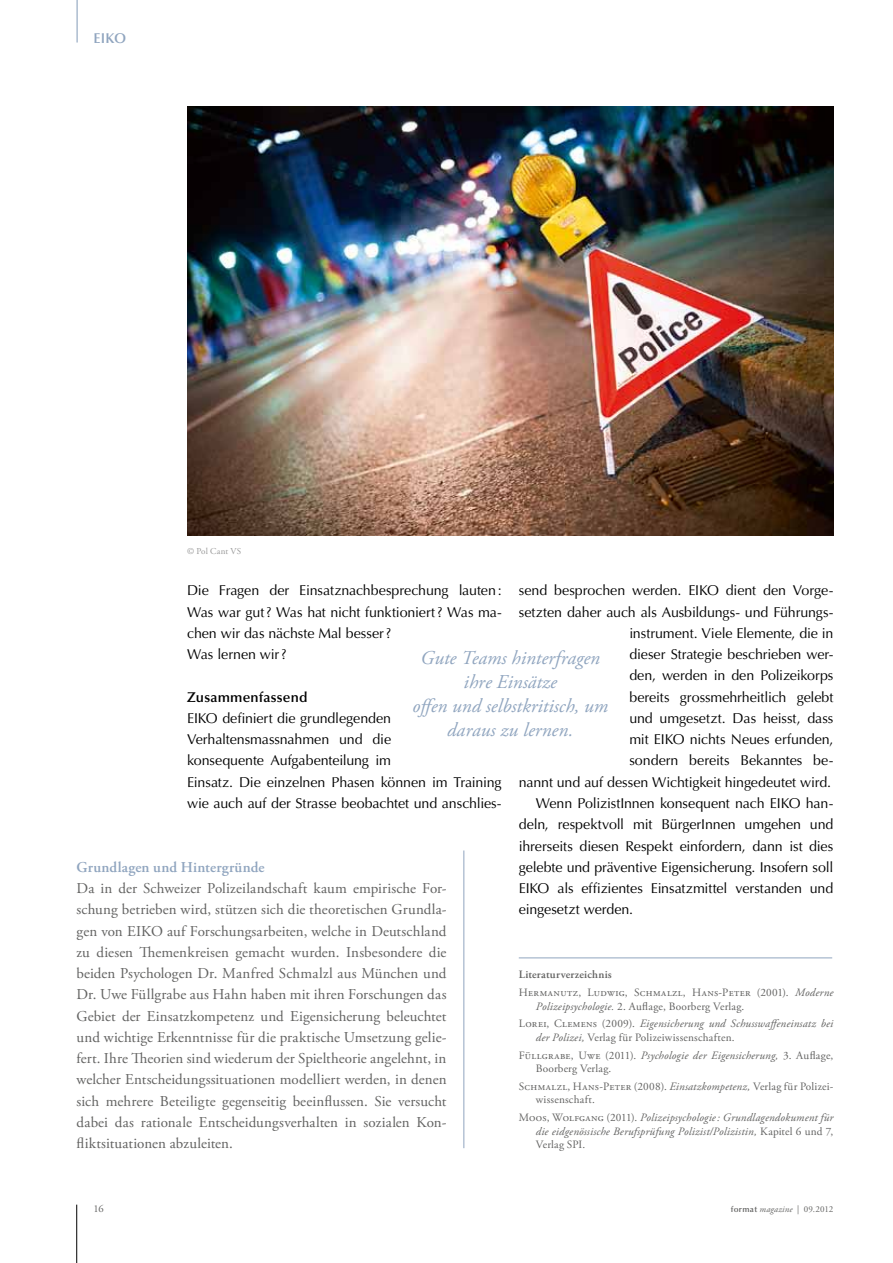
<style>
.page{position:relative;width:893px;height:1263px;background:#fff}
.page>*{position:absolute;margin:0;border:0;box-sizing:border-box;transform-origin:0 0}
.t1{font:italic 19.5px/24px "Adobe Garamond Pro";color:#90a5bf;text-align:center}
.t2{font:15px/21.3px "Adobe Garamond Pro";letter-spacing:.005em;color:#626261;text-align:justify}
.t3{font:600 15px "Adobe Garamond Pro";letter-spacing:.01em;color:#90a5bf}
.t4{font:14.25px/21.3px "Optima LT Std";letter-spacing:-.005em;color:#000}
.t5{font:600 14.25px "Optima LT Std";letter-spacing:.01em;color:#000}
.t6{font:600 14.25px "Optima LT Std";color:#90a5bf}
.t7{font:italic 11.25px/17.7px "Adobe Garamond Pro";letter-spacing:.015em;color:#626261}
.t8{font:11.25px/17.7px "Adobe Garamond Pro";letter-spacing:.03em;color:#626261}
.t9{font:10.5px "Adobe Garamond Pro";color:#626261}
.t10{font:italic 9px "Adobe Garamond Pro";letter-spacing:.025em;color:#626261}
.t11{font:9px "Adobe Garamond Pro";color:#979797}
.s1{font-weight:600}
.s2{font-style:italic}
.s3{font-style:normal}
.s4{font-family:"Optima LT Std";font-weight:600;font-style:normal;font-size:8.25px}
</style>
<div class="page">
<hr style="left:76px;top:1204px;width:1px;height:59px;background:#000">
<hr style="left:77px;top:0;width:1px;height:43px;background:#90a5bf">
<hr style="left:519px;top:957px;width:313px;height:1px;background:#90a5bf">
<hr style="left:463px;top:850px;width:1px;height:298px;background:#90a5bf">
<img style="left:187px;top:106px;width:646px;height:429px">
<p class="t6" style="left:94px;top:29px;width:34px">EIKO</p>
<p class="t11" style="left:187px;top:546px;width:56px">© Pol Cant VS</p>
<p class="t4" style="left:519px;top:580px;width:316px">send besprochen werden. EIKO dient den Vorge-</p>
<p class="t4" style="left:519px;top:601px;width:316px">setzten daher auch als Ausbildungs- und Führungs-</p>
<p class="t4" style="left:629px;top:623px;width:206px">instrument. Viele Elemente, die in</p>
<p class="t4" style="left:629px;top:644px;width:206px">dieser Strategie beschrieben wer-</p>
<p class="t4" style="left:629px;top:665px;width:206px">den, werden in den Polizeikorps</p>
<p class="t4" style="left:629px;top:686px;width:206px">bereits grossmehrheitlich gelebt</p>
<p class="t4" style="left:629px;top:708px;width:206px">und umgesetzt. Das heisst, dass</p>
<p class="t4" style="left:629px;top:729px;width:206px">mit EIKO nichts Neues erfunden,</p>
<p class="t4" style="left:629px;top:750px;width:206px">sondern bereits Bekanntes be-</p>
<p class="t4" style="left:519px;top:771px;width:314px">nannt und auf dessen Wichtigkeit hingedeutet wird.</p>
<p class="t4" style="left:536px;top:793px;width:299px">Wenn PolizistInnen konsequent nach EIKO han-</p>
<p class="t4" style="left:519px;top:814px;width:316px">deln, respektvoll mit BürgerInnen umgehen und</p>
<p class="t4" style="left:519px;top:835px;width:316px">ihrerseits diesen Respekt einfordern, dann ist dies</p>
<p class="t4" style="left:519px;top:856px;width:316px">gelebte und präventive Eigensicherung. Insofern soll</p>
<p class="t4" style="left:519px;top:878px;width:316px">EIKO als effizientes Einsatzmittel verstanden und</p>
<p class="t4" style="left:519px;top:899px;width:116px">eingesetzt werden.</p>
<p class="t4" style="left:187px;top:580px;width:316px">Die Fragen der Einsatznachbesprechung lauten:<br>Was war gut? Was hat nicht funktioniert? Was ma&shy;chen wir das nächste Mal besser?<br>Was lernen wir?</p>
<p class="t5" style="left:187px;top:688px;width:122px">Zusammenfassend</p>
<p class="t4" style="left:187px;top:708px;width:316px">EIKO definiert die grundlegenden Verhaltensmassnahmen und die<br>konsequente Aufgabenteilung im<br>Einsatz. Die einzelnen Phasen können im Training wie auch auf der Strasse beobachtet und anschlies-</p>
<h1 class="t1" style="left:412px;top:646px;width:197px">Gute Teams hinterfragen ihre Einsätze<br>offen und selbstkritisch, um daraus zu lernen.</h1>
<p class="t3" style="left:77px;top:858px;width:190px">Grundlagen und Hintergründe</p>
<p class="t2" style="left:77px;top:878px;width:371px">Da in der Schweizer Polizeilandschaft kaum empirische For&shy;schung betrieben wird, stützen sich die theoretischen Grundla&shy;gen von EIKO auf Forschungsarbeiten, welche in Deutschland zu diesen Themenkreisen gemacht wurden. Insbesondere die beiden Psychologen Dr. Manfred Schmalzl aus München und Dr. Uwe Füllgrabe aus Hahn haben mit ihren Forschungen das Gebiet der Einsatzkompetenz und Eigensicherung beleuchtet und wichtige Erkenntnisse für die praktische Umsetzung gelie&shy;fert. Ihre Theorien sind wiederum der Spieltheorie angelehnt, in welcher Entscheidungssituationen modelliert werden, in denen sich mehrere Beteiligte gegenseitig beeinflussen. Sie versucht dabei das rationale Entscheidungsverhalten in sozialen Kon&shy;fliktsituationen abzuleiten.</p>
<p class="t8" style="left:519px;top:966px;width:316px"><span class="s1">Literaturverzeichnis<br></span>Hermanutz, Ludwig, Schmalzl, Hans-Peter (2001). <span class="s2">Moderne</span></p>
<p class="t7" style="left:519px;top:997px;width:316px;text-indent:17px">Polizeipsychologie. <span class="s3">2. Auflage, Boorberg Verlag.<br>Lorei, Clemens (2009).</span> Eigensicherung und Schusswaffeneinsatz bei</p>
<p class="t8" style="left:519px;top:1029px;width:316px;text-indent:17px"><span class="s2">der Polizei,</span> Verlag für Polizeiwissenschaften.<br>Füllgrabe, Uwe (2011). <span class="s2">Psychologie der Eigensicherung,</span> 3. Auflage,</p>
<p class="t8" style="left:519px;top:1060px;width:316px;text-indent:17px">Boorberg Verlag.<br>Schmalzl, Hans-Peter (2008). <span class="s2">Einsatzkompetenz,</span> Verlag für Polizei-</p>
<p class="t7" style="left:519px;top:1091px;width:316px;text-indent:17px"><span class="s3">wissenschaft.<br>Moos, Wolfgang (2011).</span> Polizeipsychologie: Grundlagendokument für</p>
<p class="t7" style="left:536px;top:1125px;width:299px;line-height:13.5px">die eidgenössische Berufsprüfung Polizist/Polizistin, <span class="s3">Kapitel 6 und 7,<br>Verlag SPI.</span></p>
<p class="t9" style="left:94px;top:1202px;width:12px">16</p>
<p class="t10" style="left:731px;top:1204px;width:104px"><span class="s4">format</span> magazine <span class="s3">| 09.2012</span></p>
</div>
